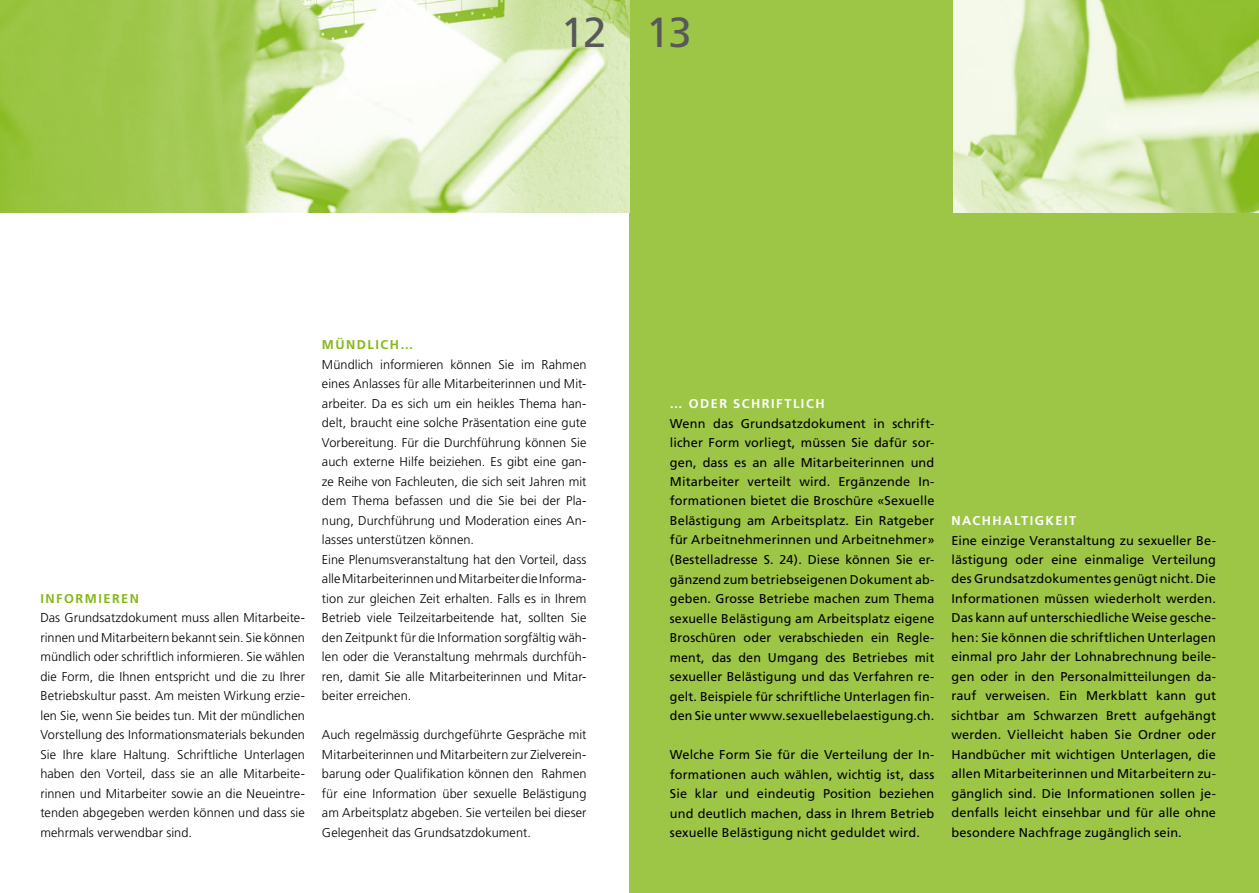
<style>
.page{position:relative;width:1259px;height:893px;background:#fff}
.page>*{position:absolute;margin:0;border:0;box-sizing:border-box;transform-origin:0 0}
.t1{font:42px "Frutiger";color:#58585a}
.t2{font:300 12.75px/19.5px "Frutiger";letter-spacing:.005em;color:#000;text-align:justify}
.t3{font:12.75px/19.5px "Frutiger";letter-spacing:.01em;color:#000;text-align:justify}
.t4{font:700 12.75px "Frutiger";letter-spacing:.12em;color:#fff}
.t5{font:700 12.75px "Frutiger";letter-spacing:.12em;color:#84b819}
</style>
<div class="page">
<div style="left:629px;top:0;width:630px;height:893px;background:#9dc647"></div>
<img style="left:0;top:0;width:629px;height:213px">
<img style="left:953px;top:0;width:306px;height:213px">
<h1 class="t1" style="left:561px;top:7px;width:133px">12 13</h1>
<p class="t5" style="left:40px;top:591px;width:100px">INFORMIEREN</p>
<p class="t2" style="left:40px;top:608px;width:266px">Das Grundsatzdokument muss allen Mitarbeite&shy;rinnen und Mitarbeitern bekannt sein. Sie können mündlich oder schriftlich informieren. Sie wählen die Form, die Ihnen entspricht und die zu Ihrer Betriebskultur passt. Am meisten Wirkung erzie&shy;len Sie, wenn Sie beides tun. Mit der mündlichen Vorstellung des Informationsmaterials bekunden Sie Ihre klare Haltung. Schriftliche Unterlagen haben den Vorteil, dass sie an alle Mitarbeite&shy;rinnen und Mitarbeiter sowie an die Neueintre&shy;tenden abgegeben werden können und dass sie mehrmals verwendbar sind.</p>
<p class="t5" style="left:322px;top:337px;width:93px">MÜNDLICH…</p>
<p class="t2" style="left:322px;top:355px;width:266px;text-align:left">Mündlich informieren können Sie im Rahmen eines Anlasses für alle Mitarbeiterinnen und Mit&shy;arbeiter. Da es sich um ein heikles Thema han&shy;delt, braucht eine solche Präsentation eine gute Vorbereitung. Für die Durchführung können Sie auch externe Hilfe beiziehen. Es gibt eine gan&shy;ze Reihe von Fachleuten, die sich seit Jahren mit dem Thema befassen und die Sie bei der Pla&shy;nung, Durchführung und Moderation eines An&shy;lasses unterstützen können.<br>Eine Plenumsveranstaltung hat den Vorteil, dass alle Mitarbeiterinnen und Mitarbeiter die Informa&shy;tion zur gleichen Zeit erhalten. Falls es in Ihrem Betrieb viele Teilzeitarbeitende hat, sollten Sie den Zeitpunkt für die Information sorgfältig wäh&shy;len oder die Veranstaltung mehrmals durchfüh&shy;ren, damit Sie alle Mitarbeiterinnen und Mitar&shy;beiter erreichen.</p>
<p class="t2" style="left:322px;top:725px;width:266px">Auch regelmässig durchgeführte Gespräche mit Mitarbeiterinnen und Mitarbeitern zur Zielverein&shy;barung oder Qualifikation können den Rahmen für eine Information über sexuelle Belästigung am Arbeitsplatz abgeben. Sie verteilen bei dieser Gelegenheit das Grundsatzdokument.</p>
<p class="t4" style="left:670px;top:396px;width:156px">… ODER SCHRIFTLICH</p>
<p class="t3" style="left:670px;top:413px;width:266px;text-align:left">Wenn das Grundsatzdokument in schrift&shy;licher Form vorliegt, müssen Sie dafür sor&shy;gen, dass es an alle Mitarbeiterinnen und Mitarbeiter verteilt wird. Ergänzende In&shy;formationen bietet die Broschüre «Sexuelle Belästigung am Arbeitsplatz. Ein Ratgeber für Arbeitnehmerinnen und Arbeitnehmer» (Bestelladresse S. 24). Diese können Sie er&shy;gänzend zum betriebseigenen Dokument ab----- geben. Grosse Betriebe machen zum Thema sexuelle Belästigung am Arbeitsplatz eigene Broschüren oder verabschieden ein Regle&shy;ment, das den Umgang des Betriebes mit sexueller Belästigung und das Verfahren re&shy;gelt. Beispiele für schriftliche Unterlagen fin&shy;den Sie unter www.sexuellebelaestigung.ch.</p>
<p class="t3" style="left:670px;top:745px;width:266px">Welche Form Sie für die Verteilung der In&shy;formationen auch wählen, wichtig ist, dass Sie klar und eindeutig Position beziehen und deutlich machen, dass in Ihrem Betrieb sexuelle Belästigung nicht geduldet wird.</p>
<p class="t4" style="left:951px;top:513px;width:126px">NACHHALTIGKEIT</p>
<p class="t3" style="left:951px;top:530px;width:266px">Eine einzige Veranstaltung zu sexueller Be&shy;lästigung oder eine einmalige Verteilung des Grundsatzdokumentes genügt nicht. Die Informationen müssen wiederholt werden.<br>Das kann auf unterschiedliche Weise gesche&shy;hen: Sie können die schriftlichen Unterlagen einmal pro Jahr der Lohnabrechnung beile&shy;gen oder in den Personalmitteilungen da&shy;rauf verweisen. Ein Merkblatt kann gut sichtbar am Schwarzen Brett aufgehängt werden. Vielleicht haben Sie Ordner oder Handbücher mit wichtigen Unterlagen, die allen Mitarbeiterinnen und Mitarbeitern zu&shy;gänglich sind. Die Informationen sollen je&shy;denfalls leicht einsehbar und für alle ohne besondere Nachfrage zugänglich sein.</p>
</div>
